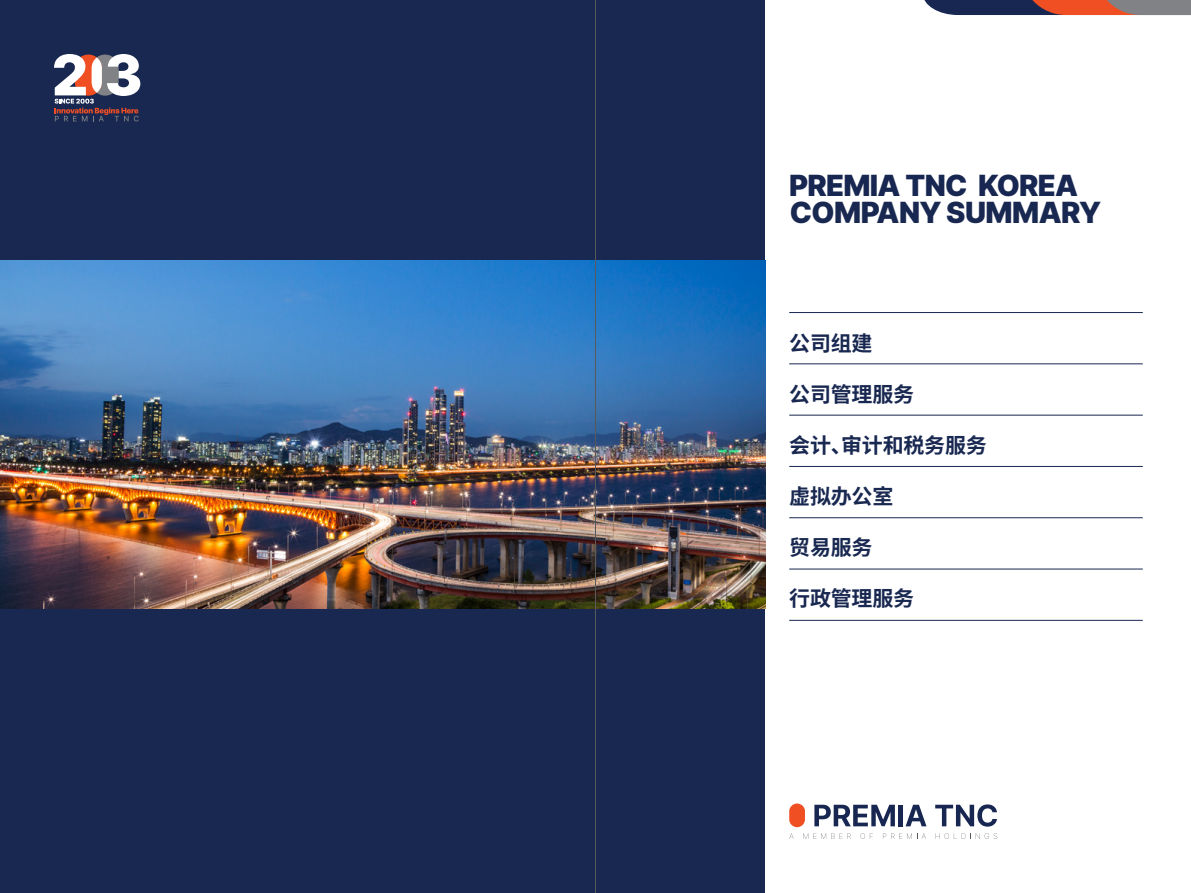
<style>
.page{position:relative;width:1191px;height:893px;background:#fff}
.page>*{position:absolute;margin:0;border:0;box-sizing:border-box;transform-origin:0 0}
.t1{font:900 30px "Pretendard";letter-spacing:-.025em;color:#172751}
.t2{font:900 30px "Pretendard";letter-spacing:-.02em;color:#192851}
.t3{font:700 21px "Source Han Sans CN";letter-spacing:-.01em;color:#192851}
</style>
<div class="page">
<div style="left:0;top:0;width:780px;height:893px;background:#192851"></div>
<div style="left:766px;top:0;width:425px;height:893px;background:#fff"></div>
<svg style="left:789px;top:833px;width:4px;height:6px"></svg>
<svg style="left:803px;top:833px;width:48px;height:6px"></svg>
<svg style="left:860px;top:833px;width:13px;height:6px"></svg>
<svg style="left:883px;top:833px;width:43px;height:6px"></svg>
<svg style="left:935px;top:833px;width:62px;height:6px"></svg>
<div style="left:789px;top:803px;width:16px;height:24px;background:#f04e23;border-radius:8px"></div>
<svg style="left:814px;top:805px;width:81px;height:21px"></svg>
<div style="left:898px;top:805px;width:5px;height:21px;background:#172751"></div>
<svg style="left:905px;top:805px;width:21px;height:21px"></svg>
<svg style="left:935px;top:804px;width:62px;height:23px"></svg>
<svg style="left:54px;top:54px;width:712px;height:71px"></svg>
<hr style="left:789px;top:312px;width:353px;height:1px;background:#192751">
<hr style="left:789px;top:363px;width:353px;height:1px;background:#192751">
<hr style="left:789px;top:466px;width:353px;height:1px;background:#192751">
<hr style="left:789px;top:517px;width:353px;height:1px;background:#192751">
<hr style="left:789px;top:569px;width:353px;height:1px;background:#192751">
<hr style="left:789px;top:620px;width:353px;height:1px;background:#192751">
<hr style="left:789px;top:415px;width:353px;height:1px;background:#192751">
<svg style="left:924px;top:0;width:267px;height:15px;background:#785258"></svg>
<img style="left:0;top:260px;width:766px;height:349px">
<hr style="left:595px;top:0;width:1px;height:893px;background:#58595b">
<h1 class="t1" style="left:789px;top:163px;width:290px">PREMIA TNC KOREA</h1>
<h1 class="t2" style="left:789px;top:190px;width:313px">COMPANY SUMMARY</h1>
<p class="t3" style="left:789px;top:331px;width:85px">公司组建</p>
<p class="t3" style="left:789px;top:382px;width:126px">公司管理服务</p>
<p class="t3" style="left:789px;top:433px;width:199px">会计、审计和税务服务</p>
<p class="t3" style="left:789px;top:484px;width:106px">虚拟办公室</p>
<p class="t3" style="left:789px;top:535px;width:85px">贸易服务</p>
<p class="t3" style="left:789px;top:586px;width:126px">行政管理服务</p>
</div>
